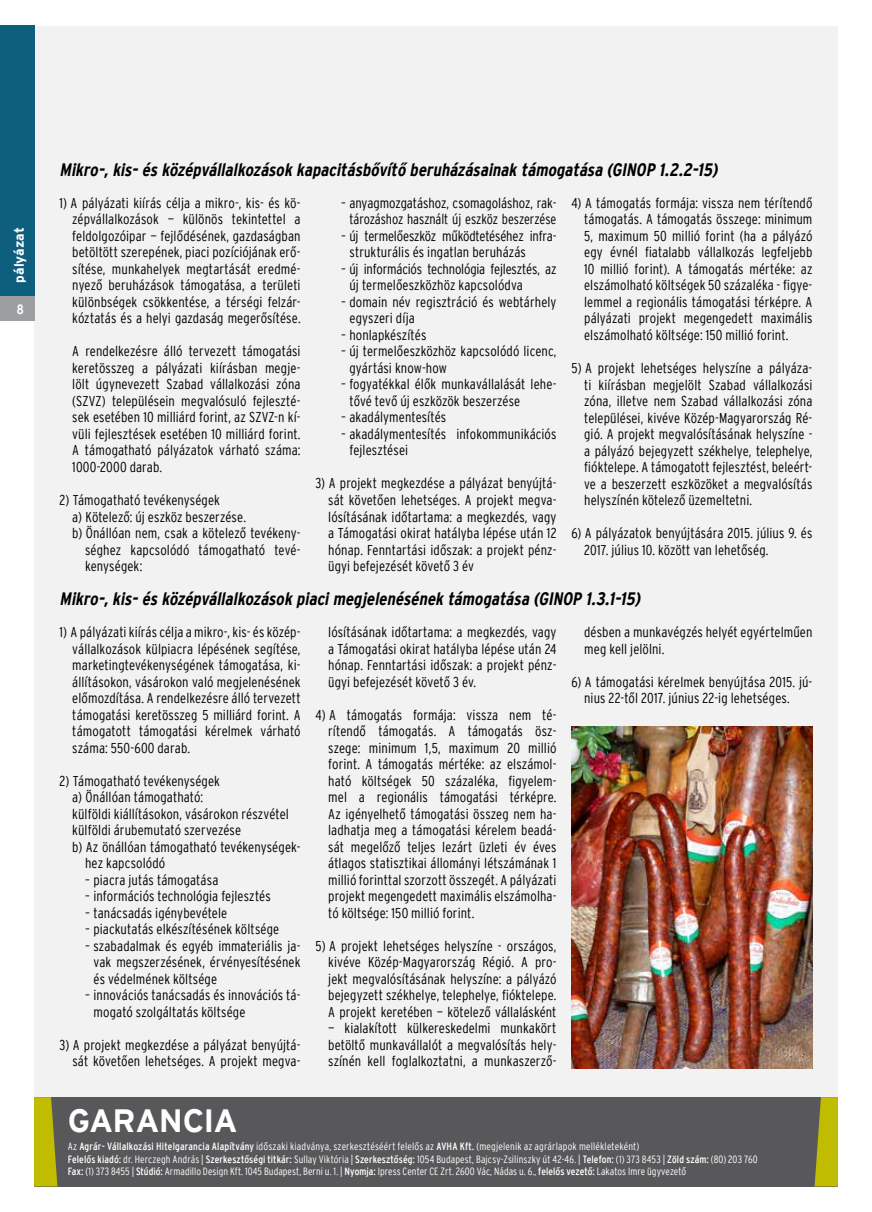
<style>
.page{position:relative;width:872px;height:1212px;background:#fff}
.page>*{position:absolute;margin:0;border:0;box-sizing:border-box;transform-origin:0 0}
.t1{font:32.25px "Interstate Bold HU";color:#fff}
.t2{font:italic 18px "Interstate Bold Condensed HU";letter-spacing:-.2em;color:#000}
.t3{font:14.25px/16.5px "Interstate Light Condensed HU";letter-spacing:.005em;color:#000;text-align:justify}
.t4{font:13.5px "Interstate Bold HU";letter-spacing:.005em;color:#fff}
.t5{font:13.5px "Interstate Bold Condensed HU";color:#fff}
.t6{font:10.5px/12.3px "Interstate Light Condensed HU";letter-spacing:.01em;color:#fff}
.s1{font-family:"Interstate Regular Condensed HU"}
</style>
<div class="page">
<div style="left:34px;top:26px;width:804px;height:1160px;background:#f2f2f3"></div>
<div style="left:34px;top:1097px;width:804px;height:89px;background:#58585a"></div>
<svg style="left:34px;top:1097px;width:23px;height:89px;background:#b3b00b"></svg>
<svg style="left:814px;top:1097px;width:24px;height:89px;background:#afac0e"></svg>
<div style="left:0;top:296px;width:34px;height:25px;background:#9c9e9f"></div>
<div style="left:0;top:26px;width:34px;height:270px;background:#0e5f7e"></div>
<img style="left:571px;top:726px;width:241px;height:342px">
<p class="t4" style="left:12px;top:283px;width:57px;rotate:-90deg">PÁLYÁZAT</p>
<p class="t5" style="left:17px;top:301px;width:8px">8</p>
<p class="t2" style="left:60px;top:160px;width:562px">Mikro-,kis-és középvállalkozások kapacitásbővítő beruházásainak támogatása (GINOP</p>
<p class="t2" style="left:659px;top:160px;width:64px">1.2.2-15)</p>
<p class="t3" style="left:584px;top:195px;width:230px;text-indent:-13px">4) A támogatás formája: vissza nem térítendő támogatás. A támogatás összege: minimum 5, maximum 50 millió forint (ha a pályázó egy évnél fiatalabb vállalkozás legfeljebb 10 millió forint). A támogatás mértéke: az elszámolható költségek 50 százaléka - figye&shy;lemmel a regionális támogatási térképre. A pályázati projekt megengedett maximális elszámolható költsége: 150 millió forint.</p>
<p class="t3" style="left:584px;top:360px;width:230px;text-indent:-13px">5) A projekt lehetséges helyszíne a pályáza&shy;ti kiírásban megjelölt Szabad vállalkozási zóna, illetve nem Szabad vállalkozási zóna települései, kivéve Közép-Magyarország Ré&shy;gió. A projekt megvalósításának helyszíne - a pályázó bejegyzett székhelye, telephelye, fióktelepe. A támogatott fejlesztést, beleért&shy;ve a beszerzett eszközöket a megvalósítás helyszínén kötelező üzemeltetni.</p>
<p class="t3" style="left:584px;top:525px;width:230px;text-indent:-13px">6) A pályázatok benyújtására 2015. július 9. és<br>2017. július 10. között van lehetőség.</p>
<p class="t2" style="left:60px;top:589px;width:489px">Mikro-,kis-és középvállalkozások piacimegjelenésének támogatása (GINOP</p>
<p class="t2" style="left:585px;top:589px;width:60px">1.3.1-15)</p>
<p class="t3" style="left:72px;top:195px;width:230px;text-indent:-13px">1) A pályázati kiírás célja a mikro-, kis- és kö&shy;zépvállalkozások — különös tekintettel a feldolgozóipar — fejlődésének, gazdaságban betöltött szerepének, piaci pozíciójának erő&shy;sítése, munkahelyek megtartását eredmé&shy;nyező beruházások támogatása, a területi különbségek csökkentése, a térségi felzár&shy;kóztatás és a helyi gazdaság megerősítése.</p>
<p class="t3" style="left:72px;top:343px;width:230px">A rendelkezésre álló tervezett támogatási keretösszeg a pályázati kiírásban megje&shy;lölt úgynevezett Szabad vállalkozási zóna (SZVZ) településein megvalósuló fejleszté&shy;sek esetében 10 milliárd forint, az SZVZ-n kí&shy;vüli fejlesztések esetében 10 milliárd forint.<br>A támogatható pályázatok várható száma:<br>1000-2000 darab.</p>
<p class="t3" style="left:60px;top:492px;width:162px">2) Támogatható tevékenységek</p>
<p class="t3" style="left:72px;top:508px;width:175px">a) Kötelező: új eszköz beszerzése.</p>
<p class="t3" style="left:72px;top:525px;width:230px">b) Önállóan nem, csak a kötelező tevékeny-</p>
<p class="t3" style="left:85px;top:541px;width:217px">séghez kapcsolódó támogatható tevé-</p>
<p class="t3" style="left:85px;top:558px;width:59px">kenységek:</p>
<p class="t3" style="left:341px;top:195px;width:217px;text-align:center">– anyagmozgatáshoz, csomagoláshoz, rak&shy;tározáshoz használt új eszköz beszerzése</p>
<p class="t3" style="left:349px;top:228px;width:208px;text-indent:-9px">– új termelőeszköz működtetéséhez infra&shy;strukturális és ingatlan beruházás</p>
<p class="t3" style="left:349px;top:261px;width:208px;text-indent:-9px">– új információs technológia fejlesztés, az új termelőeszközhöz kapcsolódva</p>
<p class="t3" style="left:349px;top:294px;width:208px;text-indent:-9px">– domain név regisztráció és webtárhely egyszeri díja</p>
<p class="t3" style="left:341px;top:327px;width:87px">– honlapkészítés</p>
<p class="t3" style="left:349px;top:343px;width:208px;text-indent:-9px">– új termelőeszközhöz kapcsolódó licenc, gyártási know-how</p>
<p class="t3" style="left:349px;top:376px;width:208px;text-indent:-9px">– fogyatékkal élők munkavállalását lehe&shy;tővé tevő új eszközök beszerzése</p>
<p class="t3" style="left:341px;top:409px;width:107px">– akadálymentesítés</p>
<p class="t3" style="left:349px;top:426px;width:208px;text-indent:-9px">– akadálymentesítés infokommunikációs fejlesztései</p>
<p class="t3" style="left:328px;top:475px;width:230px;text-indent:-13px">3) A projekt megkezdése a pályázat benyújtá&shy;sát követően lehetséges. A projekt megva&shy;lósításának időtartama: a megkezdés, vagy a Támogatási okirat hatályba lépése után 12 hónap. Fenntartási időszak: a projekt pénz&shy;ügyi befejezését követő 3 év</p>
<p class="t3" style="left:72px;top:624px;width:230px;text-indent:-13px">1) A pályázati kiírás célja a mikro-, kis- és közép&shy;vállalkozások külpiacra lépésének segítése, marketingtevékenységének támogatása, ki&shy;állításokon, vásárokon való megjelenésének előmozdítása. A rendelkezésre álló tervezett támogatási keretösszeg 5 milliárd forint. A támogatott támogatási kérelmek várható száma: 550-600 darab.</p>
<p class="t3" style="left:60px;top:772px;width:162px">2) Támogatható tevékenységek</p>
<p class="t3" style="left:72px;top:789px;width:132px">a) Önállóan támogatható:</p>
<p class="t3" style="left:72px;top:805px;width:218px">külföldi kiállításokon, vásárokon részvétel</p>
<p class="t3" style="left:72px;top:822px;width:170px">külföldi árubemutató szervezése</p>
<p class="t3" style="left:72px;top:838px;width:230px">b) Az önállóan támogatható tevékenységek-</p>
<p class="t3" style="left:85px;top:855px;width:82px">hez kapcsolódó</p>
<p class="t3" style="left:85px;top:871px;width:135px">– piacra jutás támogatása</p>
<p class="t3" style="left:85px;top:888px;width:187px">– információs technológia fejlesztés</p>
<p class="t3" style="left:85px;top:904px;width:144px">– tanácsadás igénybevétele</p>
<p class="t3" style="left:85px;top:921px;width:196px">– piackutatás elkészítésének költsége</p>
<p class="t3" style="left:94px;top:937px;width:208px;text-indent:-9px">– szabadalmak és egyéb immateriális ja&shy;vak megszerzésének, érvényesítésének és védelmének költsége</p>
<p class="t3" style="left:94px;top:987px;width:208px;text-indent:-9px">– innovációs tanácsadás és innovációs tá&shy;mogató szolgáltatás költsége</p>
<p class="t3" style="left:60px;top:1036px;width:242px;text-align:right">3) A projekt megkezdése a pályázat benyújtá&shy;sát követően lehetséges. A projekt megva-</p>
<p class="t3" style="left:328px;top:624px;width:230px">lósításának időtartama: a megkezdés, vagy a Támogatási okirat hatályba lépése után 24 hónap. Fenntartási időszak: a projekt pénz&shy;ügyi befejezését követő 3 év.</p>
<p class="t3" style="left:328px;top:706px;width:230px;text-indent:-13px">4) A támogatás formája: vissza nem té&shy;rítendő támogatás. A támogatás ös - szege: minimum 1,5, maximum 20 millió forint. A támogatás mértéke: az elszámol&shy;ható költségek 50 százaléka, figyelem&shy;mel a regionális támogatási térképre.<br>Az igényelhető támogatási összeg nem ha&shy;ladhatja meg a támogatási kérelem beadá&shy;sát megelőző teljes lezárt üzleti év éves átlagos statisztikai állományi létszámának 1 millió forinttal szorzott összegét. A pályázati projekt megengedett maximális elszámolha&shy;tó költsége: 150 millió forint.</p>
<p class="t3" style="left:328px;top:937px;width:230px;text-indent:-13px">5) A projekt lehetséges helyszíne - országos, kivéve Közép-Magyarország Régió. A pro&shy;jekt megvalósításának helyszíne: a pályázó bejegyzett székhelye, telephelye, fióktelepe.<br>A projekt keretében — kötelező vállalásként</p>
<p class="t3" style="left:328px;top:1020px;width:230px">— kialakított külkereskedelmi munkakört betöltő munkavállalót a megvalósítás hely&shy;színén kell foglalkoztatni, a munkaszerző-</p>
<p class="t3" style="left:584px;top:624px;width:230px">désben a munkavégzés helyét egyértelműen meg kell jelölni.</p>
<p class="t3" style="left:584px;top:673px;width:230px;text-indent:-13px">6) A támogatási kérelmek benyújtása 2015. jú&shy;nius 22-től 2017. június 22-ig lehetséges.</p>
<h1 class="t1" style="left:68px;top:1102px;width:22px">GARANCIA</h1>
<p class="t6" style="left:68px;top:1140px;width:691px">Az <span class="s1">Agrár- Vállalkozási Hitelgarancia Alapítvány</span> időszaki kiadványa, szerkesztéséért felelős az <span class="s1">AVHA Kft.</span> (megjelenik az agrárlapok mellékleteként)<br><span class="s1">Felelős kiadó:</span> dr. Herczegh András | <span class="s1">Szerkesztőségi titkár:</span> Sullay Viktória | <span class="s1">Szerkesztőség:</span> 1054 Budapest, Bajcsy-Zsilinszky út 42-46. | <span class="s1">Telefon:</span> (1) 373 8453 | <span class="s1">Zöld szám:</span> (80) 203 760<br><span class="s1">Fax:</span> (1) 373 8455 | <span class="s1">Stúdió:</span> Armadillo Design Kft. 1045 Budapest, Berni u. 1. | <span class="s1">Nyomja:</span> Ipress Center CE Zrt. 2600 Vác, Nádas u. 6., <span class="s1">felelős vezető:</span> Lakatos Imre ügyvezető</p>
</div>
